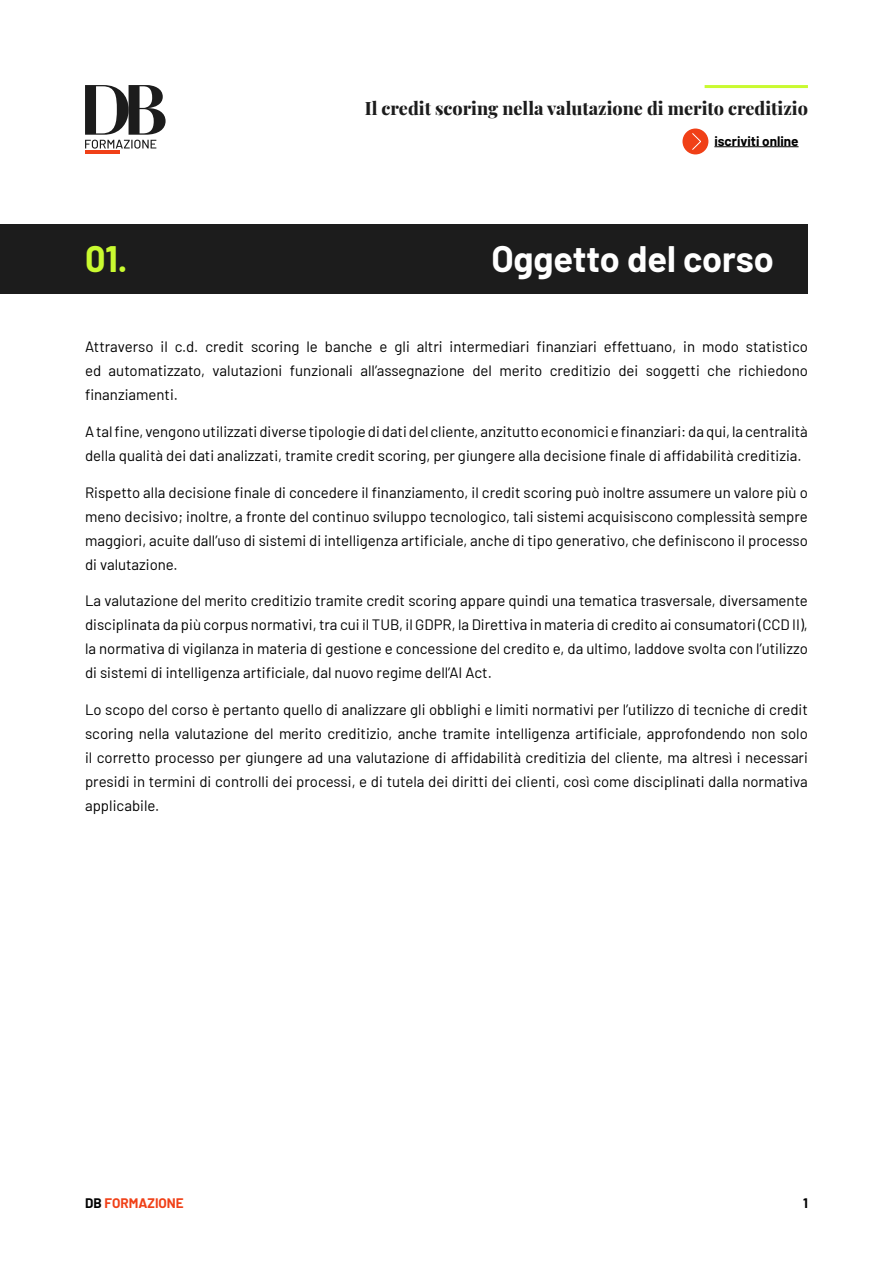
<style>
.page{position:relative;width:893px;height:1263px;background:#fff}
.page>*{position:absolute;margin:0;border:0;box-sizing:border-box;transform-origin:0 0}
.t1{font:700 36px "Barlow";color:#fff}
.t2{font:700 36px "Barlow";color:#c9fa30}
.t3{font:800 18px "Playfair Display";color:#1c1c1c}
.t4{font:15px/24px "Barlow";color:#000;text-align:justify}
.t5{font:700 13.5px "Barlow";color:#000}
.t6{font:700 13.5px "Barlow";color:#f04017}
.s1{color:#000}
</style>
<div class="page">
<hr style="left:85px;top:151px;width:35px;height:3px;background:#f04017">
<svg style="left:85px;top:85px;width:81px;height:64px"></svg>
<hr style="left:705px;top:85px;width:103px;height:3px;background:#c9fa30">
<hr style="left:714px;top:146px;width:85px;height:1px;background:#000">
<div style="left:682px;top:129px;width:26px;height:25px;background:#f04017;border-radius:50%"></div>
<svg style="left:692px;top:133px;width:9px;height:17px"></svg>
<div style="left:0;top:224px;width:808px;height:69px;background:#1c1c1c"></div>
<p class="t3" style="left:365px;top:94px;width:445px">Il credit scoring nella valutazione di merito creditizio</p>
<p class="t5" style="left:714px;top:131px;width:86px">iscriviti online</p>
<h1 class="t2" style="left:85px;top:232px;width:44px">01.</h1>
<h1 class="t1" style="left:491px;top:232px;width:284px">Oggetto del corso</h1>
<p class="t4" style="left:85px;top:333px;width:724px">Attraverso il c.d. credit scoring le banche e gli altri intermediari finanziari effettuano, in modo statistico ed automatizzato, valutazioni funzionali all’assegnazione del merito creditizio dei soggetti che richiedono finanziamenti.</p>
<p class="t4" style="left:85px;top:418px;width:724px">A tal fine, vengono utilizzati diverse tipologie di dati del cliente, anzitutto economici e finanziari: da qui, la centralità della qualità dei dati analizzati, tramite credit scoring, per giungere alla decisione finale di affidabilità creditizia.</p>
<p class="t4" style="left:85px;top:479px;width:724px">Rispetto alla decisione finale di concedere il finanziamento, il credit scoring può inoltre assumere un valore più o meno decisivo; inoltre, a fronte del continuo sviluppo tecnologico, tali sistemi acquisiscono complessità sempre maggiori, acuite dall’uso di sistemi di intelligenza artificiale, anche di tipo generativo, che definiscono il processo di valutazione.</p>
<p class="t4" style="left:85px;top:588px;width:724px">La valutazione del merito creditizio tramite credit scoring appare quindi una tematica trasversale, diversamente disciplinata da più corpus normativi, tra cui il TUB, il GDPR, la Direttiva in materia di credito ai consumatori (CCD II), la normativa di vigilanza in materia di gestione e concessione del credito e, da ultimo, laddove svolta con l’utilizzo di sistemi di intelligenza artificiale, dal nuovo regime dell’AI Act.</p>
<p class="t4" style="left:85px;top:696px;width:724px">Lo scopo del corso è pertanto quello di analizzare gli obblighi e limiti normativi per l’utilizzo di tecniche di credit scoring nella valutazione del merito creditizio, anche tramite intelligenza artificiale, approfondendo non solo il corretto processo per giungere ad una valutazione di affidabilità creditizia del cliente, ma altresì i necessari presidi in termini di controlli dei processi, e di tutela dei diritti dei clienti, così come disciplinati dalla normativa applicabile.</p>
<p class="t6" style="left:85px;top:1193px;width:100px"><span class="s1">DB</span> FORMAZIONE</p>
<p class="t5" style="left:803px;top:1193px;width:6px">1</p>
</div>
